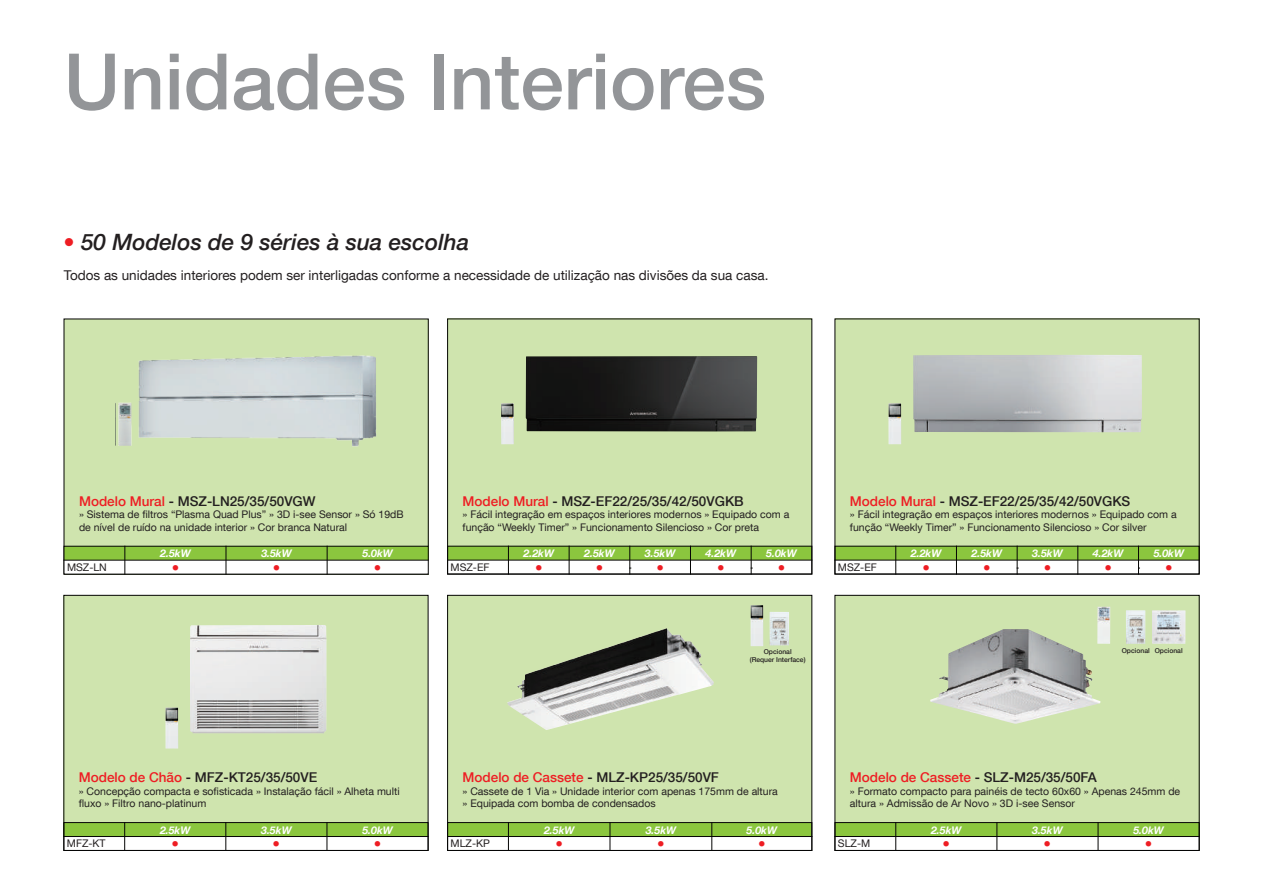
<style>
.page{position:relative;width:1263px;height:893px;background:#fff}
.page>*{position:absolute;margin:0;border:0;box-sizing:border-box;transform-origin:0 0}
.t1{font:500 78px "Helvetica Neue LT Com";color:#939598}
.t2{font:italic 500 22.5px "Helvetica Neue LT Com";color:#231f20}
.t3{font:italic 700 15px "Helvetica Neue LT Com";color:#ee1d23}
.t4{font:500 13.5px "Helvetica Neue LT Com";color:#231f20}
.t5{font:13.5px "Helvetica Neue LT Com";color:#231f20}
.t6{font:10.5px/12.6px "Helvetica Neue LT Com";color:#231f20}
.t7{font:italic 700 10.5px "Helvetica Neue LT Com";color:#fff}
.t8{font:500 6.75px/8.1px "Helvetica Neue LT Com";color:#231f20;text-align:center}
.s1{color:#ee1d23}
</style>
<div class="page">
<div style="left:448px;top:595px;width:364px;height:255px;background:#cfe4ae"></div>
<div style="left:448px;top:823px;width:364px;height:27px;background:#fff"></div>
<div style="left:448px;top:823px;width:364px;height:13px;background:#8bc63e"></div>
<hr style="left:448px;top:836px;width:364px;height:1px;background:#050504">
<svg style="left:610px;top:824px;width:1px;height:25px"></svg>
<svg style="left:508px;top:824px;width:1px;height:25px"></svg>
<svg style="left:711px;top:824px;width:1px;height:25px"></svg>
<div style="left:447px;top:822px;width:365px;height:29px;border:1px solid #050504"></div>
<div style="left:447px;top:595px;width:365px;height:256px;border:1px solid #050504"></div>
<img style="left:769px;top:612px;width:20px;height:33px">
<img style="left:750px;top:605px;width:13px;height:41px">
<img style="left:507px;top:628px;width:207px;height:102px">
<div style="left:835px;top:595px;width:364px;height:255px;background:#cfe4ae"></div>
<div style="left:835px;top:823px;width:364px;height:27px;background:#fff"></div>
<div style="left:835px;top:823px;width:364px;height:13px;background:#8bc63e"></div>
<hr style="left:835px;top:836px;width:364px;height:1px;background:#050504">
<svg style="left:997px;top:824px;width:1px;height:25px"></svg>
<svg style="left:895px;top:824px;width:1px;height:25px"></svg>
<svg style="left:1098px;top:824px;width:1px;height:25px"></svg>
<div style="left:835px;top:822px;width:364px;height:29px;border:1px solid #050504"></div>
<div style="left:835px;top:595px;width:364px;height:256px;border:1px solid #050504"></div>
<img style="left:930px;top:629px;width:170px;height:95px">
<img style="left:1152px;top:610px;width:33px;height:34px">
<img style="left:1126px;top:610px;width:19px;height:34px">
<img style="left:1097px;top:607px;width:13px;height:37px">
<div style="left:835px;top:319px;width:364px;height:255px;background:#cfe4ae"></div>
<div style="left:835px;top:546px;width:364px;height:28px;background:#fff"></div>
<div style="left:835px;top:546px;width:364px;height:14px;background:#8bc63e"></div>
<hr style="left:835px;top:560px;width:364px;height:1px;background:#050504">
<svg style="left:956px;top:548px;width:1px;height:24px"></svg>
<svg style="left:895px;top:548px;width:1px;height:24px"></svg>
<svg style="left:1077px;top:548px;width:1px;height:24px"></svg>
<svg style="left:1138px;top:546px;width:1px;height:28px"></svg>
<svg style="left:1017px;top:546px;width:1px;height:28px"></svg>
<img style="left:888px;top:403px;width:13px;height:41px">
<img style="left:913px;top:355px;width:229px;height:77px">
<div style="left:448px;top:319px;width:364px;height:255px;background:#cfe4ae"></div>
<div style="left:448px;top:546px;width:364px;height:28px;background:#fff"></div>
<div style="left:448px;top:546px;width:364px;height:14px;background:#8bc63e"></div>
<hr style="left:448px;top:560px;width:364px;height:1px;background:#050504">
<svg style="left:569px;top:548px;width:1px;height:24px"></svg>
<svg style="left:508px;top:548px;width:1px;height:24px"></svg>
<svg style="left:690px;top:548px;width:1px;height:24px"></svg>
<svg style="left:751px;top:546px;width:1px;height:28px"></svg>
<svg style="left:629px;top:546px;width:2px;height:28px"></svg>
<img style="left:526px;top:356px;width:231px;height:75px">
<img style="left:501px;top:403px;width:13px;height:41px">
<img style="left:63px;top:318px;width:398px;height:253px">
<img style="left:116px;top:401px;width:16px;height:45px">
<div style="left:64px;top:595px;width:364px;height:255px;background:#cfe4ae"></div>
<div style="left:64px;top:823px;width:364px;height:27px;background:#fff"></div>
<div style="left:64px;top:823px;width:364px;height:13px;background:#8bc63e"></div>
<hr style="left:64px;top:836px;width:364px;height:1px;background:#050504">
<svg style="left:226px;top:824px;width:1px;height:25px"></svg>
<svg style="left:124px;top:824px;width:1px;height:25px"></svg>
<svg style="left:327px;top:824px;width:1px;height:25px"></svg>
<div style="left:64px;top:822px;width:364px;height:29px;border:1px solid #050504"></div>
<div style="left:64px;top:595px;width:364px;height:256px;border:1px solid #050504"></div>
<img style="left:190px;top:625px;width:136px;height:108px">
<img style="left:165px;top:707px;width:13px;height:41px">
<h1 class="t1" style="left:64px;top:35px;width:704px">Unidades Interiores</h1>
<h2 class="t2" style="left:64px;top:229px;width:407px"><span class="s1">•</span> 50 Modelos de 9 séries à sua escolha</h2>
<p class="t5" style="left:64px;top:267px;width:706px">Todos as unidades interiores podem ser interligadas conforme a necessidade de utilização nas divisões da sua casa.</p>
<p class="t4" style="left:79px;top:493px;width:238px"><span class="s1">Modelo Mural</span> - MSZ-LN25/35/50VGW</p>
<p class="t6" style="left:79px;top:508px;width:326px">» Sistema de filtros “Plasma Quad Plus” » 3D i-see Sensor » Só 19dB de nível de ruído na unidade interior » Cor branca Natural</p>
<p class="t7" style="left:160px;top:547px;width:32px">2.5kW</p>
<p class="t6" style="left:67px;top:560px;width:41px">MSZ-LN</p>
<p class="t7" style="left:261px;top:547px;width:32px">3.5kW</p>
<p class="t7" style="left:362px;top:547px;width:32px">5.0kW</p>
<h3 class="t3" style="left:374px;top:558px;width:9px">•</h3>
<h3 class="t3" style="left:172px;top:558px;width:9px">•</h3>
<h3 class="t3" style="left:273px;top:558px;width:9px">•</h3>
<p class="t4" style="left:463px;top:493px;width:283px"><span class="s1">Modelo Mural</span> - MSZ-EF22/25/35/42/50VGKB</p>
<p class="t6" style="left:463px;top:508px;width:328px">» Fácil integração em espaços interiores modernos » Equipado com a função “Weekly Timer” » Funcionamento Silencioso » Cor preta</p>
<p class="t6" style="left:451px;top:560px;width:40px">MSZ-EF</p>
<p class="t7" style="left:524px;top:547px;width:32px">2.2kW</p>
<p class="t7" style="left:706px;top:547px;width:32px">4.2kW</p>
<p class="t7" style="left:584px;top:547px;width:32px">2.5kW</p>
<p class="t7" style="left:645px;top:547px;width:32px">3.5kW</p>
<p class="t7" style="left:766px;top:547px;width:32px">5.0kW</p>
<h3 class="t3" style="left:535px;top:558px;width:9px">•</h3>
<h3 class="t3" style="left:596px;top:558px;width:9px">•</h3>
<h3 class="t3" style="left:656px;top:558px;width:9px">•</h3>
<h3 class="t3" style="left:717px;top:558px;width:9px">•</h3>
<h3 class="t3" style="left:778px;top:558px;width:9px">•</h3>
<p class="t4" style="left:850px;top:493px;width:282px"><span class="s1">Modelo Mural</span> - MSZ-EF22/25/35/42/50VGKS</p>
<p class="t6" style="left:850px;top:508px;width:328px">» Fácil integração em espaços interiores modernos » Equipado com a função “Weekly Timer” » Funcionamento Silencioso » Cor silver</p>
<p class="t6" style="left:838px;top:560px;width:40px">MSZ-EF</p>
<p class="t7" style="left:911px;top:547px;width:32px">2.2kW</p>
<p class="t7" style="left:1093px;top:547px;width:32px">4.2kW</p>
<p class="t7" style="left:971px;top:547px;width:32px">2.5kW</p>
<p class="t7" style="left:1032px;top:547px;width:32px">3.5kW</p>
<p class="t7" style="left:1154px;top:547px;width:32px">5.0kW</p>
<h3 class="t3" style="left:922px;top:558px;width:9px">•</h3>
<h3 class="t3" style="left:983px;top:558px;width:9px">•</h3>
<h3 class="t3" style="left:1044px;top:558px;width:9px">•</h3>
<h3 class="t3" style="left:1104px;top:558px;width:9px">•</h3>
<h3 class="t3" style="left:1165px;top:558px;width:9px">•</h3>
<p class="t8" style="left:750px;top:647px;width:57px">Opcional<br>(Requer Interface)</p>
<p class="t8" style="left:1122px;top:646px;width:62px">Opcional Opcional</p>
<p class="t4" style="left:79px;top:769px;width:240px"><span class="s1">Modelo de Chão</span> - MFZ-KT25/35/50VE</p>
<p class="t6" style="left:79px;top:784px;width:322px">» Concepção compacta e sofisticada » Instalação fácil » Alheta multi fluxo » Filtro nano-platinum</p>
<p class="t6" style="left:67px;top:837px;width:40px">MFZ-KT</p>
<p class="t7" style="left:160px;top:823px;width:32px">2.5kW</p>
<p class="t7" style="left:261px;top:823px;width:32px">3.5kW</p>
<p class="t7" style="left:362px;top:823px;width:32px">5.0kW</p>
<h3 class="t3" style="left:171px;top:835px;width:9px">•</h3>
<h3 class="t3" style="left:273px;top:835px;width:9px">•</h3>
<h3 class="t3" style="left:374px;top:835px;width:9px">•</h3>
<p class="t4" style="left:463px;top:769px;width:258px"><span class="s1">Modelo de Cassete</span> - MLZ-KP25/35/50VF</p>
<p class="t6" style="left:463px;top:784px;width:317px">» Cassete de 1 Via » Unidade interior com apenas 175mm de altura » Equipada com bomba de condensados</p>
<p class="t6" style="left:451px;top:837px;width:41px">MLZ-KP</p>
<p class="t7" style="left:544px;top:823px;width:32px">2.5kW</p>
<p class="t7" style="left:646px;top:823px;width:32px">3.5kW</p>
<p class="t7" style="left:747px;top:823px;width:32px">5.0kW</p>
<h3 class="t3" style="left:555px;top:835px;width:9px">•</h3>
<h3 class="t3" style="left:657px;top:835px;width:9px">•</h3>
<h3 class="t3" style="left:758px;top:835px;width:9px">•</h3>
<p class="t4" style="left:850px;top:769px;width:248px"><span class="s1">Modelo de Cassete</span> - SLZ-M25/35/50FA</p>
<p class="t6" style="left:850px;top:784px;width:332px">» Formato compacto para painéis de tecto 60x60 » Apenas 245mm de altura » Admissão de Ar Novo » 3D i-see Sensor</p>
<p class="t6" style="left:838px;top:837px;width:34px">SLZ-M</p>
<p class="t7" style="left:931px;top:823px;width:32px">2.5kW</p>
<p class="t7" style="left:1032px;top:823px;width:32px">3.5kW</p>
<p class="t7" style="left:1133px;top:823px;width:32px">5.0kW</p>
<h3 class="t3" style="left:942px;top:835px;width:9px">•</h3>
<h3 class="t3" style="left:1044px;top:835px;width:9px">•</h3>
<h3 class="t3" style="left:1145px;top:835px;width:9px">•</h3>
</div>
